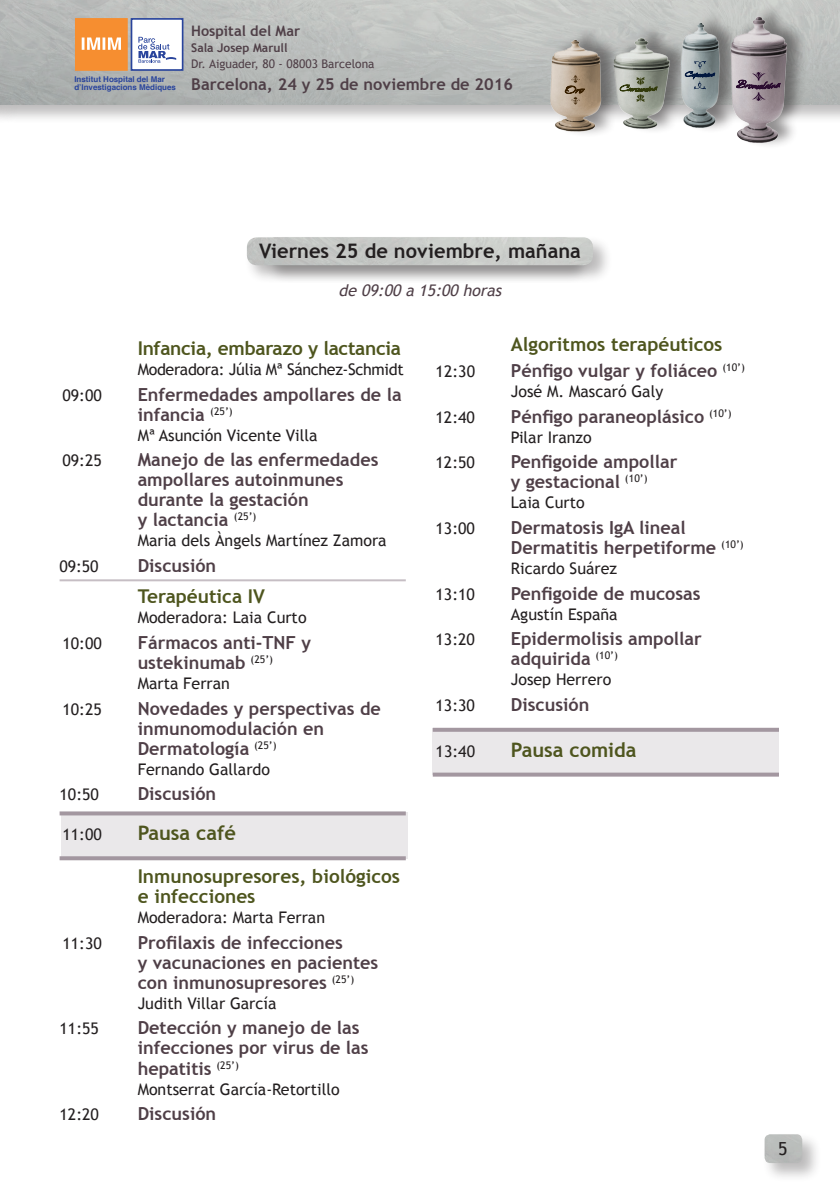
<style>
.page{position:relative;width:840px;height:1191px;background:#fff}
.page>*{position:absolute;margin:0;border:0;box-sizing:border-box;transform-origin:0 0}
.t1{font:700 20px "Trebuchet MS";color:#231f20}
.t2{font:700 20px "Trebuchet MS";color:#4e551e}
.t3{font:700 19px/20px "Trebuchet MS";color:#4e551e}
.t4{font:700 18px/20px "Trebuchet MS";color:#4f3f47}
.t5{font:18px "Trebuchet MS";color:#231f20}
.t6{font:700 16.4px "Trebuchet MS";color:#4f3f47}
.t7{font:16px "Trebuchet MS";color:#231f20}
.t8{font:16px "Trebuchet MS";letter-spacing:-.02em;color:#231f20}
.t9{font:italic 16px "Trebuchet MS";color:#4f3f47}
.t10{font:700 14.4px "Trebuchet MS";color:#4f3f47}
.t11{font:12px "Trebuchet MS";color:#4f3f47}
.t12{font:700 12px "Trebuchet MS";color:#4f3f47}
.t13{font:700 8px/8px "Helvetica";color:#29449c}
</style>
<div class="page">
<div style="left:0;top:0;width:839px;height:124px;background:#231f20;opacity:.3"></div>
<img style="left:0;top:0;width:839px;height:105px">
<div style="left:613px;top:23px;width:77px;height:112px;background:#231f20;opacity:.5"></div>
<img style="left:606px;top:4px;width:68px;height:128px">
<svg style="left:622px;top:77px;width:35px;height:25px"></svg>
<img style="left:675px;top:7px;width:49px;height:125px">
<svg style="left:684px;top:61px;width:30px;height:28px"></svg>
<div style="left:731px;top:3px;width:77px;height:146px;background:#231f20;opacity:.5"></div>
<img style="left:722px;top:8px;width:75px;height:141px">
<svg style="left:735px;top:72px;width:45px;height:29px"></svg>
<div style="left:550px;top:26px;width:72px;height:112px;background:#231f20;opacity:.5"></div>
<img style="left:549px;top:29px;width:60px;height:106px">
<svg style="left:564px;top:75px;width:20px;height:30px"></svg>
<div style="left:761px;top:1131px;width:60px;height:51px;background:#231f20;opacity:.3"></div>
<img style="left:764px;top:1134px;width:37px;height:29px">
<div style="left:131px;top:18px;width:52px;height:53px;background:#fff;border:2px solid #29449c"></div>
<svg style="left:138px;top:37px;width:38px;height:26px"></svg>
<div style="left:75px;top:18px;width:53px;height:53px;background:#f68e30;border:2px solid #f68e30"></div>
<svg style="left:82px;top:37px;width:39px;height:13px"></svg>
<div style="left:61px;top:812px;width:346px;height:46px;background:#eae8ea"></div>
<div style="left:432px;top:728px;width:346px;height:47px;background:#eae8ea"></div>
<hr style="left:60px;top:579px;width:345px;height:2px;background:#c6bec4">
<svg style="left:60px;top:811px;width:345px;height:4px"></svg>
<svg style="left:60px;top:856px;width:345px;height:4px"></svg>
<svg style="left:432px;top:728px;width:346px;height:4px"></svg>
<svg style="left:432px;top:772px;width:346px;height:4px"></svg>
<div style="left:244px;top:235px;width:368px;height:49px;background:#231f20;opacity:.3"></div>
<img style="left:247px;top:237px;width:345px;height:28px">
<p class="t13" style="left:74px;top:75px;width:103px">Institut Hospital del Mar d’Investigacions Mèdiques</p>
<p class="t10" style="left:191px;top:22px;width:110px">Hospital del Mar</p>
<p class="t12" style="left:191px;top:40px;width:98px">Sala Josep Marull</p>
<p class="t11" style="left:191px;top:57px;width:185px">Dr. Aiguader, 80 - 08003 Barcelona</p>
<p class="t6" style="left:191px;top:74px;width:323px">Barcelona, 24 y 25 de noviembre de 2016</p>
<p class="t1" style="left:259px;top:238px;width:323px">Viernes 25 de noviembre, mañana</p>
<p class="t1" style="left:273px;top:238px;width:295px">Viernes 23 de octubre, mañana</p>
<p class="t9" style="left:338px;top:280px;width:168px">de 09:00 a 15:00 horas</p>
<p class="t3" style="left:138px;top:338px;width:265px">Infancia, embarazo y lactancia</p>
<p class="t8" style="left:138px;top:360px;width:267px">Moderadora: Júlia Mª Sánchez-Schmidt</p>
<p class="t7" style="left:62px;top:385px;width:41px">09:00</p>
<p class="t4" style="left:138px;top:384px;width:265px">Enfermedades ampollares de la infancia <sup>(25’)</sup></p>
<p class="t7" style="left:138px;top:425px;width:181px">Mª Asunción Vicente Villa</p>
<p class="t7" style="left:62px;top:451px;width:41px">09:25</p>
<p class="t4" style="left:138px;top:450px;width:242px">Manejo de las enfermedades ampollares autoinmunes durante la gestación<br>y lactancia <sup>(25’)</sup></p>
<p class="t7" style="left:138px;top:531px;width:250px">Maria dels Àngels Martínez Zamora</p>
<p class="t7" style="left:60px;top:557px;width:40px">09:50</p>
<p class="t4" style="left:138px;top:555px;width:80px">Discusión</p>
<p class="t3" style="left:138px;top:586px;width:129px">Terapéutica IV</p>
<p class="t7" style="left:138px;top:608px;width:170px">Moderadora: Laia Curto</p>
<p class="t7" style="left:62px;top:634px;width:41px">10:00</p>
<p class="t4" style="left:138px;top:632px;width:175px">Fármacos anti-TNF y ustekinumab <sup>(25’)</sup></p>
<p class="t7" style="left:138px;top:674px;width:94px">Marta Ferran</p>
<p class="t7" style="left:62px;top:699px;width:41px">10:25</p>
<p class="t4" style="left:138px;top:698px;width:244px">Novedades y perspectivas de inmunomodulación en<br>Dermatología <sup>(25’)</sup></p>
<p class="t7" style="left:138px;top:759px;width:134px">Fernando Gallardo</p>
<p class="t7" style="left:60px;top:785px;width:41px">10:50</p>
<p class="t4" style="left:138px;top:784px;width:80px">Discusión</p>
<p class="t7" style="left:62px;top:825px;width:41px">11:00</p>
<p class="t2" style="left:138px;top:820px;width:100px">Pausa café</p>
<p class="t3" style="left:138px;top:866px;width:264px">Inmunosupresores, biológicos e infecciones</p>
<p class="t7" style="left:138px;top:908px;width:189px">Moderadora: Marta Ferran</p>
<p class="t7" style="left:62px;top:933px;width:41px">11:30</p>
<p class="t4" style="left:138px;top:932px;width:242px">Profilaxis de infecciones<br>y vacunaciones en pacientes con inmunosupresores <sup>(25’)</sup></p>
<p class="t7" style="left:138px;top:993px;width:140px">Judith Villar García</p>
<p class="t7" style="left:60px;top:1019px;width:41px">11:55</p>
<p class="t4" style="left:138px;top:1018px;width:232px">Detección y manejo de las infecciones por virus de las hepatitis <sup>(25’)</sup></p>
<p class="t7" style="left:138px;top:1079px;width:203px">Montserrat García-Retortillo</p>
<p class="t7" style="left:60px;top:1105px;width:41px">12:20</p>
<p class="t4" style="left:138px;top:1103px;width:80px">Discusión</p>
<p class="t3" style="left:510px;top:334px;width:213px">Algoritmos terapéuticos</p>
<p class="t7" style="left:435px;top:362px;width:41px">12:30</p>
<p class="t4" style="left:510px;top:360px;width:235px">Pénfigo vulgar y foliáceo <sup>(10’)</sup></p>
<p class="t7" style="left:510px;top:382px;width:154px">José M. Mascaró Galy</p>
<p class="t7" style="left:435px;top:407px;width:41px">12:40</p>
<p class="t4" style="left:510px;top:406px;width:222px">Pénfigo paraneoplásico <sup>(10’)</sup></p>
<p class="t7" style="left:510px;top:427px;width:82px">Pilar Iranzo</p>
<p class="t7" style="left:435px;top:453px;width:41px">12:50</p>
<p class="t4" style="left:510px;top:452px;width:168px">Penfigoide ampollar y gestacional <sup>(10’)</sup></p>
<p class="t7" style="left:510px;top:493px;width:75px">Laia Curto</p>
<p class="t7" style="left:435px;top:519px;width:41px">13:00</p>
<p class="t4" style="left:510px;top:517px;width:234px">Dermatosis IgA lineal<br>Dermatitis herpetiforme <sup>(10’)</sup></p>
<p class="t7" style="left:510px;top:559px;width:108px">Ricardo Suárez</p>
<p class="t7" style="left:435px;top:584px;width:41px">13:10</p>
<p class="t4" style="left:510px;top:583px;width:191px">Penfigoide de mucosas</p>
<p class="t7" style="left:510px;top:604px;width:108px">Agustín España</p>
<p class="t7" style="left:435px;top:630px;width:41px">13:20</p>
<p class="t4" style="left:510px;top:629px;width:192px">Epidermolisis ampollar adquirida <sup>(10’)</sup></p>
<p class="t7" style="left:510px;top:670px;width:102px">Josep Herrero</p>
<p class="t7" style="left:435px;top:696px;width:41px">13:30</p>
<p class="t4" style="left:510px;top:694px;width:80px">Discusión</p>
<p class="t7" style="left:435px;top:741px;width:41px">13:40</p>
<p class="t2" style="left:510px;top:737px;width:127px">Pausa comida</p>
<p class="t5" style="left:777px;top:1138px;width:11px">5</p>
</div>
